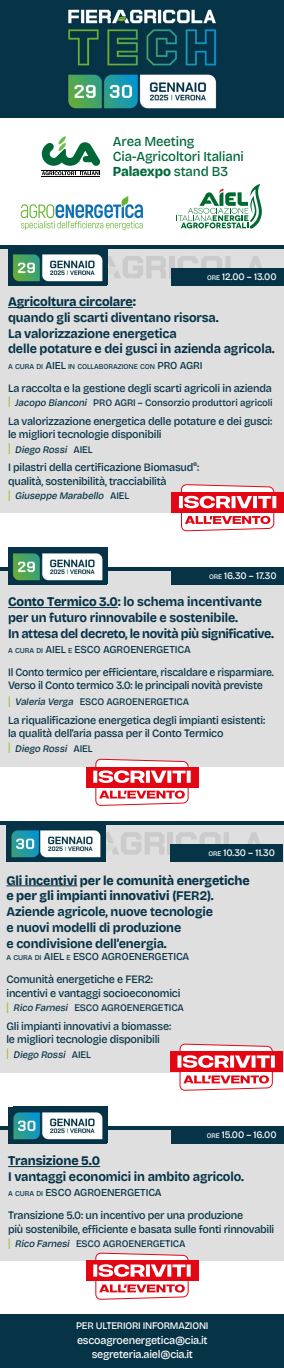
<style>
.page{position:relative;width:284px;height:1368px;background:#fff}
.page>*{position:absolute;margin:0;border:0;box-sizing:border-box;transform-origin:0 0}
.t1{font:500 13.75px/15px "Bricolage Grotesque";letter-spacing:-.01em;color:#006838;scale:.95 1}
.t2{font:800 13.75px "Bricolage Grotesque 96 pt";letter-spacing:-.01em;color:#006838;scale:.95 1}
.t3{font:700 13.12px/15.8px "Bricolage Grotesque";letter-spacing:-.01em;color:#063346;scale:.95 1}
.t4{font:800 13.12px/15.8px "Bricolage Grotesque 96 pt";letter-spacing:-.01em;color:#063346;scale:.95 1}
.t5{font:500 11.25px/13.5px "Bricolage Grotesque";letter-spacing:-.02em;color:#063346;scale:.95 1}
.t6{font:500 11.25px/13.5px "Bricolage Grotesque";letter-spacing:-.02em;color:#063346;scale:.92 1}
.t7{font:500 11.25px/14.4px "Bricolage Grotesque";letter-spacing:-.02em;color:#fff;text-align:center;scale:.95 1}
.t8{font:500 10.62px "Bricolage Grotesque";letter-spacing:-.01em;color:#063346;scale:.95 1}
.t9{font:500 10px "Bricolage Grotesque";letter-spacing:-.01em;color:#063346;scale:.95 1}
.t10{font:italic 500 10px "Bricolage Grotesque";color:#063346;scale:.95 1}
.t11{font:500 10px "Bricolage Grotesque";letter-spacing:-.01em;color:#fff;scale:.95 1}
.t12{font:500 10px "Bricolage Grotesque";letter-spacing:-.02em;color:#fff;scale:.95 1}
.t13{font:500 7.44px "Bricolage Grotesque";letter-spacing:-.015em;color:#063346;scale:.95 1}
.s1{font-family:"Bricolage Grotesque";font-weight:500}
.s2{font-size:7px}
.s3{font-size:10.62px}
.s4{font-size:13px;color:#95c11e}
.s5{font-style:italic}
.s6{font-style:normal;font-size:13px;color:#95c11e}
.s7{font-style:normal}
.s8{font-family:"Bricolage Grotesque 96 pt";font-weight:800}
.s9{font-size:7.44px}
.s10{font-style:inherit}
.s11{font-family:"Bricolage Grotesque";font-weight:700}
</style>
<div class="page">
<div style="left:0;top:1313px;width:283px;height:54px;background:#063346"></div>
<div style="left:0;top:249px;width:283px;height:263px;background:#dfdfdf"></div>
<hr style="left:0;top:245px;width:283px;height:4px;background:#063346">
<div style="left:169px;top:256px;width:5px;height:22px;background:#cbcbcb"></div>
<svg style="left:107px;top:256px;width:59px;height:22px"></svg>
<svg style="left:178px;top:256px;width:84px;height:12px"></svg>
<div style="left:0;top:0;width:283px;height:117px;background:#063346"></div>
<img style="left:68px;top:9px;width:149px;height:100px">
<svg style="left:176px;top:184px;width:86px;height:44px"></svg>
<svg style="left:21px;top:196px;width:122px;height:34px"></svg>
<svg style="left:42px;top:136px;width:58px;height:39px"></svg>
<hr style="left:42px;top:170px;width:58px;height:1px;background:#000">
<hr style="left:42px;top:176px;width:58px;height:1px;background:#000">
<hr style="left:8px;top:307px;width:125px;height:1px;background:#063346">
<div style="left:41px;top:249px;width:66px;height:37px;background:#063346"></div>
<img style="left:41px;top:254px;width:62px;height:28px">
<svg style="left:8px;top:249px;width:33px;height:37px"></svg>
<div style="left:171px;top:268px;width:112px;height:18px;background:#063346"></div>
<div style="left:171px;top:492px;width:112px;height:20px;background:#e30613"></div>
<svg style="left:179px;top:484px;width:97px;height:47px"></svg>
<div style="left:0;top:824px;width:283px;height:248px;background:#dfdfdf"></div>
<hr style="left:0;top:821px;width:283px;height:4px;background:#063346">
<div style="left:167px;top:832px;width:6px;height:22px;background:#cbcbcb"></div>
<svg style="left:105px;top:832px;width:59px;height:22px"></svg>
<svg style="left:176px;top:832px;width:84px;height:12px"></svg>
<hr style="left:6px;top:885px;width:71px;height:1px;background:#063346">
<div style="left:6px;top:825px;width:12px;height:37px;background:#063346"></div>
<div style="left:40px;top:825px;width:65px;height:37px;background:#063346"></div>
<img style="left:40px;top:830px;width:61px;height:28px">
<svg style="left:11px;top:825px;width:29px;height:37px"></svg>
<div style="left:170px;top:844px;width:112px;height:18px;background:#063346"></div>
<div style="left:170px;top:1051px;width:112px;height:21px;background:#e30613"></div>
<svg style="left:177px;top:1043px;width:97px;height:48px"></svg>
<div style="left:0;top:1126px;width:283px;height:134px;background:#dfdfdf"></div>
<hr style="left:8px;top:1166px;width:92px;height:1px;background:#063346">
<hr style="left:0;top:1126px;width:283px;height:4px;background:#063346">
<div style="left:171px;top:1126px;width:112px;height:17px;background:#063346"></div>
<div style="left:85px;top:1260px;width:113px;height:20px;background:#e30613"></div>
<svg style="left:93px;top:1252px;width:97px;height:47px"></svg>
<div style="left:8px;top:1106px;width:11px;height:37px;background:#063346"></div>
<div style="left:41px;top:1106px;width:66px;height:37px;background:#063346"></div>
<img style="left:41px;top:1112px;width:62px;height:28px">
<svg style="left:13px;top:1106px;width:28px;height:37px"></svg>
<div style="left:0;top:570px;width:283px;height:196px;background:#dfdfdf"></div>
<hr style="left:8px;top:607px;width:110px;height:1px;background:#063346">
<hr style="left:0;top:567px;width:283px;height:4px;background:#063346">
<div style="left:171px;top:567px;width:112px;height:17px;background:#063346"></div>
<div style="left:85px;top:766px;width:113px;height:21px;background:#e30613"></div>
<svg style="left:93px;top:758px;width:97px;height:48px"></svg>
<div style="left:41px;top:548px;width:66px;height:36px;background:#063346"></div>
<img style="left:9px;top:547px;width:98px;height:34px">
<svg style="left:8px;top:548px;width:33px;height:36px"></svg>
<p class="t1" style="left:113px;top:133px;width:139px">Area Meeting<br>Cia-Agricoltori Italiani</p>
<p class="t2" style="left:113px;top:162px;width:123px">Palaexpo <span class="s1">stand B3</span></p>
<p class="t11" style="left:207px;top:269px;width:75px"><span class="s2">ORE</span> 12.00 – 13.00</p>
<p class="t4" style="left:8px;top:293px;width:136px">Agricoltura circolare:</p>
<p class="t3" style="left:8px;top:309px;width:282px">quando gli scarti diventano risorsa.<br>La valorizzazione energetica<br>delle potature e dei gusci in azienda agricola.</p>
<p class="t13" style="left:8px;top:360px;width:200px">A CURA DI <span class="s3">AIEL</span> IN COLLABORAZIONE CON <span class="s3">PRO AGRI</span></p>
<p class="t5" style="left:8px;top:380px;width:279px">La raccolta e la gestione degli scarti agricoli in azienda</p>
<p class="t9" style="left:8px;top:394px;width:280px"><span class="s4">|</span> <span class="s5">Jacopo Bianconi</span> PRO AGRI – Consorzio produttori agricoli</p>
<p class="t5" style="left:8px;top:413px;width:279px">La valorizzazione energetica delle potature e dei gusci: le migliori tecnologie disponibili</p>
<p class="t10" style="left:8px;top:441px;width:90px"><span class="s6">|</span> Diego Rossi <span class="s7">A I E L</span></p>
<p class="t5" style="left:8px;top:460px;width:202px">I pilastri della certificazione Biomasud<sup>®</sup>: qualità, sostenibilità, tracciabilità</p>
<p class="t10" style="left:8px;top:487px;width:129px"><span class="s6">|</span> Giuseppe Marabello <span class="s7">A I E L</span></p>
<p class="t11" style="left:209px;top:568px;width:72px"><span class="s2">ORE</span> 16.30 – 17.30</p>
<p class="t3" style="left:8px;top:593px;width:281px"><span class="s8">Conto Termico 3.0</span>: lo schema incentivante per un futuro rinnovabile e sostenibile.<br>In attesa del decreto, le novità più significative.</p>
<p class="t8" style="left:8px;top:640px;width:194px"><span class="s9">A CURA DI</span> <span class="s10">AI EL</span> <span class="s9">E</span> ESCO AGROENERGETICA</p>
<p class="t6" style="left:8px;top:664px;width:290px">Il Conto termico per efficientare, riscaldare e risparmiare.<br>Verso il Conto termico 3.0: le principali novità previste</p>
<p class="t9" style="left:8px;top:694px;width:192px"><span class="s4">|</span> <span class="s5">Valeria Verga</span> ESCO AGROENERGETICA</p>
<p class="t5" style="left:8px;top:712px;width:272px">La riqualificazione energetica degli impianti esistenti: la qualità dell’aria passa per il Conto Termico</p>
<p class="t10" style="left:8px;top:740px;width:90px"><span class="s6">|</span> Diego Rossi <span class="s7">A I E L</span></p>
<p class="t11" style="left:208px;top:844px;width:71px"><span class="s2">ORE</span> 10.30 – 11.30</p>
<p class="t4" style="left:6px;top:871px;width:257px">Gli incentivi per le comunità energetiche e per gli impianti innovativi <span class="s11">(FER2).</span></p>
<p class="t3" style="left:6px;top:903px;width:219px">Aziende agricole, nuove tecnologie e nuovi modelli di produzione<br>e condivisione dell’energia.</p>
<p class="t8" style="left:6px;top:948px;width:194px"><span class="s9">A CURA DI</span> <span class="s10">AI EL</span> <span class="s9">E</span> ESCO AGROENERGETICA</p>
<p class="t5" style="left:6px;top:971px;width:184px">Comunità energetiche e FER2: incentivi e vantaggi socioeconomici</p>
<p class="t9" style="left:6px;top:999px;width:188px"><span class="s4">|</span> <span class="s5">Rico Farnesi</span> ESCO AGROENERGETICA</p>
<p class="t5" style="left:6px;top:1018px;width:175px">Gli impianti innovativi a biomasse: le migliori tecnologie disponibili</p>
<p class="t10" style="left:6px;top:1046px;width:90px"><span class="s6">|</span> Diego Rossi <span class="s7">A I E L</span></p>
<p class="t11" style="left:206px;top:1126px;width:75px"><span class="s2">ORE</span> 15.00 – 16.00</p>
<p class="t4" style="left:8px;top:1152px;width:98px">Transizione 5.0</p>
<p class="t3" style="left:8px;top:1167px;width:249px">I vantaggi economici in ambito agricolo.</p>
<p class="t8" style="left:8px;top:1183px;width:163px"><span class="s9">A CURA DI</span> ESCO AGROENERGETICA</p>
<p class="t5" style="left:8px;top:1207px;width:281px">Transizione 5.0: un incentivo per una produzione<br>più sostenibile, efficiente e basata sulle fonti rinnovabili</p>
<p class="t9" style="left:8px;top:1235px;width:188px"><span class="s4">|</span> <span class="s5">Rico Farnesi</span> ESCO AGROENERGETICA</p>
<p class="t12" style="left:76px;top:1317px;width:141px">PER ULTERIORI INFORMAZIONI</p>
<p class="t7" style="left:77px;top:1331px;width:139px">escoagroenergetica@cia.it segreteria.aiel@cia.it</p>
</div>
